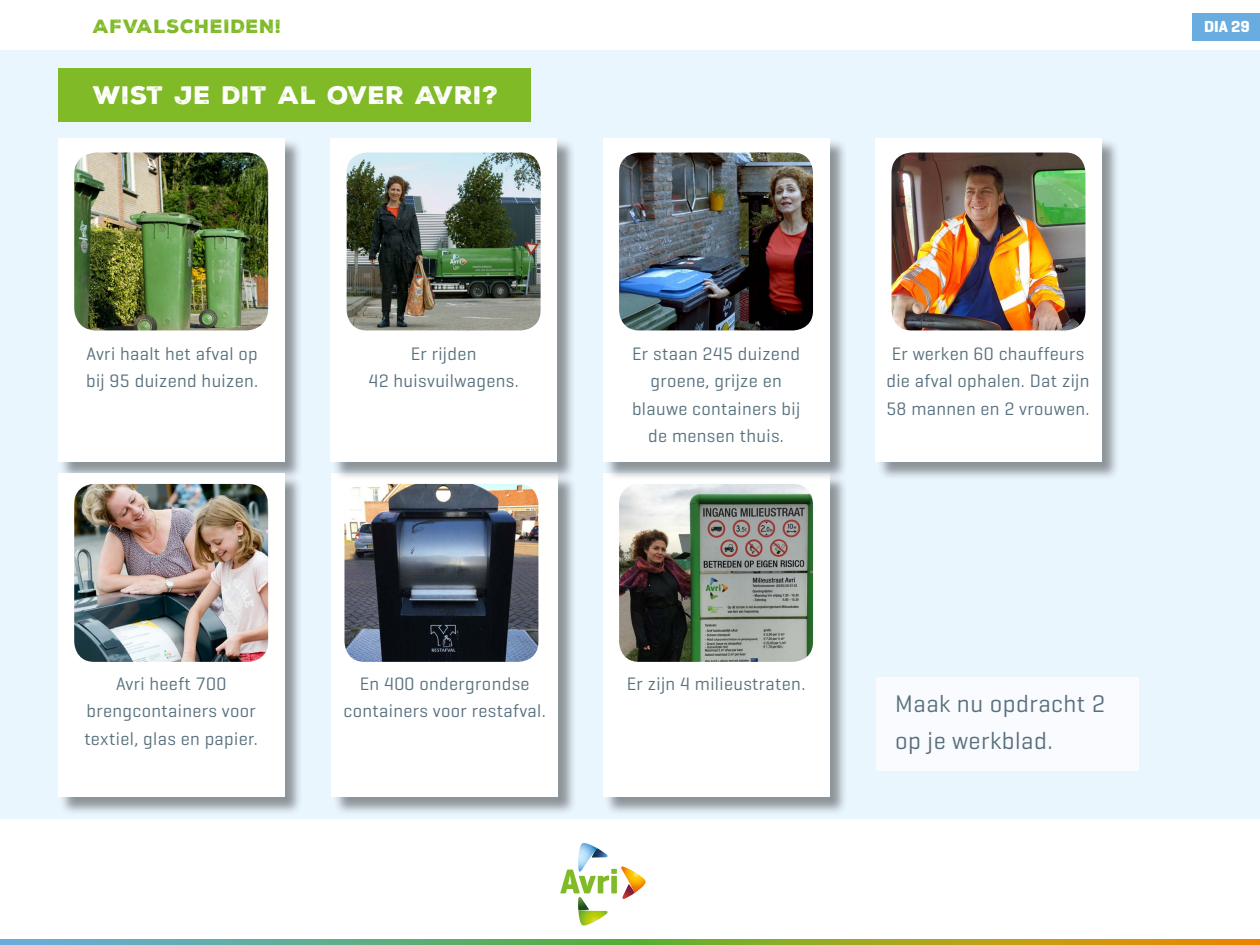
<style>
.page{position:relative;width:1260px;height:945px;background:#fff}
.page>*{position:absolute;margin:0;border:0;box-sizing:border-box;transform-origin:0 0}
.t1{font:24.5px/36.8px "Geogrotesque";letter-spacing:.02em;color:#57707d}
.t2{font:24.5px "Nexa Rust Sans Black 01";letter-spacing:.02em;color:#fff}
.t3{font:18.55px "Nexa Rust Sans Black 01";letter-spacing:.03em;color:#80ba27}
.t4{font:18.38px/27.5px "Geogrotesque";letter-spacing:.02em;color:#57707d;text-align:center}
.t5{font:700 16.28px "Geogrotesque";color:#fff}
</style>
<div class="page">
<div style="left:0;top:50px;width:1260px;height:769px;background:#eaf6fe"></div>
<div style="left:1193px;top:14px;width:67px;height:27px;background:#69acdf"></div>
<svg style="left:560px;top:843px;width:86px;height:83px"></svg>
<svg style="left:0;top:939px;width:1260px;height:6px;background:#85a754"></svg>
<div style="left:58px;top:68px;width:473px;height:54px;background:#80ba27"></div>
<div style="left:59px;top:139px;width:244px;height:342px;background:#000;opacity:.4"></div>
<div style="left:58px;top:138px;width:226px;height:324px;background:#fff"></div>
<img style="left:74px;top:153px;width:194px;height:177px">
<div style="left:59px;top:474px;width:244px;height:342px;background:#000;opacity:.4"></div>
<div style="left:58px;top:473px;width:226px;height:324px;background:#fff"></div>
<img style="left:74px;top:484px;width:194px;height:178px">
<div style="left:332px;top:474px;width:245px;height:342px;background:#000;opacity:.4"></div>
<div style="left:332px;top:473px;width:226px;height:324px;background:#fff"></div>
<img style="left:344px;top:484px;width:194px;height:178px">
<div style="left:604px;top:474px;width:244px;height:342px;background:#000;opacity:.4"></div>
<div style="left:603px;top:473px;width:226px;height:324px;background:#fff"></div>
<img style="left:619px;top:484px;width:194px;height:178px">
<div style="left:331px;top:139px;width:245px;height:342px;background:#000;opacity:.4"></div>
<div style="left:331px;top:138px;width:226px;height:324px;background:#fff"></div>
<img style="left:347px;top:153px;width:194px;height:177px">
<div style="left:604px;top:139px;width:244px;height:342px;background:#000;opacity:.4"></div>
<div style="left:603px;top:138px;width:226px;height:324px;background:#fff"></div>
<img style="left:619px;top:153px;width:194px;height:177px">
<div style="left:876px;top:139px;width:245px;height:342px;background:#000;opacity:.4"></div>
<div style="left:875px;top:138px;width:227px;height:324px;background:#fff"></div>
<img style="left:892px;top:153px;width:193px;height:177px">
<div style="left:876px;top:677px;width:262px;height:93px;background:#f9fbfe"></div>
<p class="t3" style="left:93px;top:14px;width:190px">AFVALSCHEIDEN!</p>
<p class="t5" style="left:1204px;top:17px;width:47px">DIA 29</p>
<h1 class="t2" style="left:93px;top:79px;width:407px">WIST JE DIT AL OVER AVRI?</h1>
<p class="t4" style="left:86px;top:339px;width:174px;text-align:left">Avri haalt het afval op bij 95 duizend huizen.</p>
<p class="t4" style="left:369px;top:339px;width:152px">Er rijden<br>42 huisvuilwagens.</p>
<p class="t4" style="left:632px;top:339px;width:170px">Er staan 245 duizend groene, grijze en blauwe containers bij de mensen thuis.</p>
<p class="t4" style="left:886px;top:339px;width:205px;text-align:left">Er werken 60 chauffeurs die afval ophalen. Dat zijn<br>58 mannen en 2 vrouwen.</p>
<p class="t4" style="left:84px;top:669px;width:175px">Avri heeft 700 brengcontainers voor textiel, glas en papier.</p>
<p class="t4" style="left:344px;top:669px;width:204px">En 400 ondergrondse containers voor restafval.</p>
<p class="t4" style="left:627px;top:669px;width:180px">Er zijn 4 milieustraten.</p>
<h1 class="t1" style="left:895px;top:685px;width:211px">Maak nu opdracht 2 op je werkblad.</h1>
</div>
